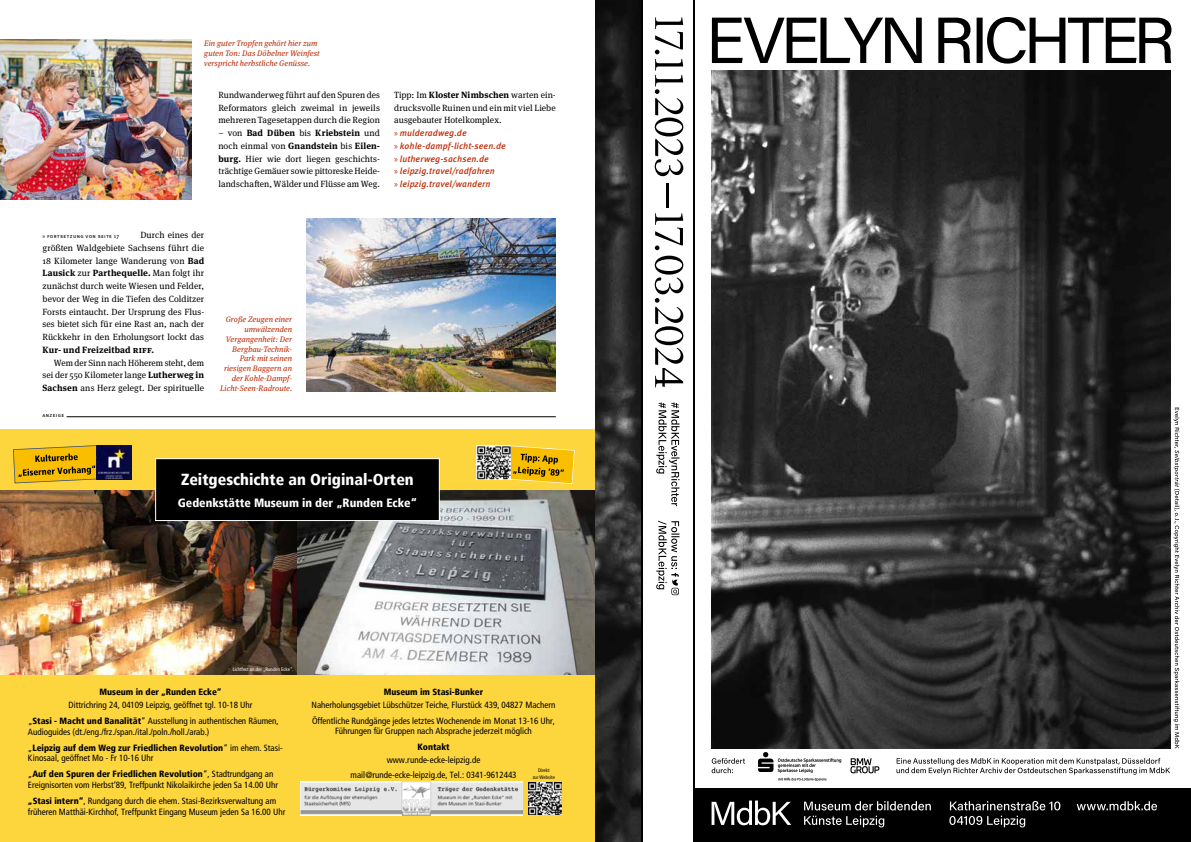
<style>
.page{position:relative;width:1191px;height:842px;background:#fff}
.page>*{position:absolute;margin:0;border:0;box-sizing:border-box;transform-origin:0 0}
.t1{font:900 condensed 16px "Frutiger LT";color:#fff}
.t2{font:900 condensed 12px "Frutiger LT";color:#fff}
.t3{font:9px/12.8px "Meta Serif Pro";color:#000;text-align:justify}
.t4{font:condensed 9px/16px "Frutiger LT";color:#000}
.t5{font:italic 500 9px/12.8px "Meta Pro";letter-spacing:.01em;color:#bc2b06}
.t6{font:900 condensed 9px "Frutiger LT";color:#000}
.t7{font:700 9px "Meta Serif Pro";letter-spacing:.015em;color:#000}
.t8{font:italic 8px/9.9px "Meta Serif Pro";letter-spacing:.005em;color:#bc2b06;text-align:right}
.t9{font:5.5px "Meta Pro";letter-spacing:.065em;color:#000}
.t10{font:condensed 5px "Frutiger LT";letter-spacing:-.005em;color:#fff}
.t11{font:condensed 5px/6.5px "Frutiger LT";letter-spacing:-.005em;color:#000;text-align:center}
.s1{font-weight:700}
.s2{font-family:"Myriad Pro";font-weight:400;font-style:normal}
.s3{font-weight:900}
</style>
<div class="page">
<div style="left:0;top:429px;width:595px;height:413px;background:#fdd53d"></div>
<img style="left:301px;top:782px;width:221px;height:33px">
<svg style="left:503px;top:445px;width:72px;height:39px;background:#e1b115"></svg>
<img style="left:477px;top:445px;width:34px;height:34px">
<svg style="left:13px;top:445px;width:87px;height:38px;background:#d4a50c"></svg>
<img style="left:97px;top:445px;width:34px;height:34px">
<img style="left:528px;top:782px;width:33px;height:33px">
<img style="left:0;top:490px;width:595px;height:185px">
<div style="left:156px;top:459px;width:283px;height:61px;background:#000"></div>
<div style="left:155px;top:458px;width:285px;height:63px;border:1px solid #fff"></div>
<img style="left:595px;top:0;width:46px;height:842px">
<div style="left:694px;top:788px;width:497px;height:54px;background:#000"></div>
<svg style="left:711px;top:800px;width:80px;height:25px"></svg>
<svg style="left:804px;top:801px;width:127px;height:9px"></svg>
<svg style="left:804px;top:816px;width:80px;height:11px"></svg>
<svg style="left:950px;top:801px;width:110px;height:9px"></svg>
<svg style="left:949px;top:816px;width:76px;height:11px"></svg>
<svg style="left:1076px;top:801px;width:81px;height:9px"></svg>
<hr style="left:693px;top:0;width:1px;height:842px;background:#000">
<hr style="left:641px;top:0;width:2px;height:842px;background:#000">
<svg style="left:656px;top:521px;width:23px;height:74px"></svg>
<svg style="left:656px;top:402px;width:23px;height:104px"></svg>
<svg style="left:655px;top:17px;width:28px;height:159px"></svg>
<hr style="left:666px;top:183px;width:3px;height:25px;background:#000">
<svg style="left:655px;top:213px;width:28px;height:174px"></svg>
<svg style="left:1173px;top:408px;width:6px;height:341px"></svg>
<img style="left:712px;top:70px;width:458px;height:678px">
<svg style="left:896px;top:758px;width:274px;height:17px"></svg>
<svg style="left:711px;top:758px;width:34px;height:15px"></svg>
<svg style="left:758px;top:752px;width:83px;height:29px"></svg>
<svg style="left:850px;top:758px;width:29px;height:15px"></svg>
<svg style="left:712px;top:17px;width:459px;height:47px"></svg>
<img style="left:306px;top:218px;width:250px;height:173px">
<img style="left:0;top:40px;width:191px;height:160px">
<hr style="left:67px;top:417px;width:489px;height:1px;background:#000">
<p class="t8" style="left:204px;top:38px;width:117px;text-align:left">Ein guter Tropfen gehört hier zum guten Ton: Das Döbelner Weinfest verspricht herbstliche Genüsse.</p>
<p class="t3" style="left:218px;top:88px;width:163px">Rundwanderweg führt auf den Spuren des Reformators gleich zweimal in jeweils mehreren Tagesetappen durch die Region</p>
<p class="t3" style="left:218px;top:126px;width:163px">– von <span class="s1">Bad Düben</span> bis <span class="s1">Kriebstein</span> und noch einmal von <span class="s1">Gnandstein</span> bis <span class="s1">Eilen&shy;burg.</span> Hier wie dort liegen geschichts&shy;trächtige Gemäuer sowie pittoreske Heide&shy;landschaften, Wälder und Flüsse am Weg.</p>
<p class="t3" style="left:394px;top:88px;width:163px">Tipp: Im <span class="s1">Kloster Nimbschen</span> warten ein&shy;drucksvolle Ruinen und ein mit viel Liebe ausgebauter Hotelkomplex.</p>
<p class="t5" style="left:394px;top:126px;width:113px"><span class="s2">»</span> mulderadweg.de<br><span class="s2">»</span> kohle-dampf-licht-seen.de <span class="s2">»</span> lutherweg-sachsen.de<br><span class="s2">»</span> leipzig.travel/radfahren<br><span class="s2">»</span> leipzig.travel/wandern</p>
<p class="t3" style="left:43px;top:228px;width:163px;text-indent:98px">Durch eines der größten Waldgebiete Sachsens führt die 18 Kilometer lange Wanderung von <span class="s1">Bad Lausick</span> zur <span class="s1">Parthequelle.</span> Man folgt ihr zunächst durch weite Wiesen und Felder, bevor der Weg in die Tiefen des Colditzer Forsts eintaucht. Der Ursprung des Flus&shy;ses bietet sich für eine Rast an, nach der Rückkehr in den Erholungsort lockt das</p>
<p class="t7" style="left:43px;top:343px;width:113px">Kur- und Freizeitbad RIFF.</p>
<p class="t3" style="left:43px;top:356px;width:163px;text-indent:11px">Wem der Sinn nach Höherem steht, dem sei der 550 Kilometer lange <span class="s1">Lutherweg in Sachsen</span> ans Herz gelegt. Der spirituelle</p>
<p class="t9" style="left:43px;top:411px;width:23px">Anzeig e</p>
<p class="t9" style="left:43px;top:232px;width:16px">» Forts</p>
<p class="t9" style="left:64px;top:232px;width:57px">etzung von Seite 17</p>
<p class="t8" style="left:220px;top:314px;width:73px">Große Zeugen einer umwälzenden<br>Vergangenheit: Der<br>Bergbau-Technik-<br>Park mit seinen riesigen Baggern an der Kohle-Dampf-<br>Licht-Seen-Radroute.</p>
<h1 class="t1" style="left:181px;top:470px;width:234px">Zeitgeschichte an Original-Orten</h1>
<h2 class="t2" style="left:178px;top:495px;width:240px">Gedenkstätte Museum in der „Runden Ecke“</h2>
<p class="t10" style="left:233px;top:666px;width:63px">Lichtfest an der „Runden Ecke“.</p>
<p class="t6" style="left:99px;top:687px;width:124px">Museum in der „Runden Ecke“</p>
<p class="t4" style="left:28px;top:697px;width:252px;text-indent:41px">Dittrichring 24, 04109 Leipzig, geöffnet tgl. 10-18 Uhr<br>„<span class="s3">Stasi - Macht und Banalität</span>“ Ausstellung in authentischen Räumen,</p>
<p class="t4" style="left:28px;top:724px;width:256px">Audioguides (dt./eng./frz./span./ital./poln./holl./arab.)<br>„<span class="s3">Leipzig auf dem Weg zur Friedlichen Revolution</span>“ im ehem. Stasi-</p>
<p class="t4" style="left:28px;top:750px;width:247px">Kinosaal, geöffnet Mo - Fr 10-16 Uhr<br>„<span class="s3">Auf den Spuren der Friedlichen Revolution</span>“, Stadtrundgang an</p>
<p class="t4" style="left:28px;top:777px;width:252px">Ereignisorten vom Herbst‘89, Treffpunkt Nikolaikirche jeden Sa 14.00 Uhr <span class="s3">„Stasi intern“</span>, Rundgang durch die ehem. Stasi-Bezirksverwaltung am</p>
<p class="t4" style="left:28px;top:804px;width:259px">früheren Matthäi-Kirchhof, Treffpunkt Eingang Museum jeden Sa 16.00 Uhr</p>
<p class="t6" style="left:384px;top:687px;width:101px">Museum im Stasi-Bunker</p>
<p class="t4" style="left:311px;top:697px;width:245px;line-height:15.5px">Naherholungsgebiet Lübschützer Teiche, Flurstück 439, 04827 Machern<br>Öffentliche Rundgänge jedes letztes Wochenende im Monat 13-16 Uhr,</p>
<p class="t4" style="left:335px;top:723px;width:198px">Führungen für Gruppen nach Absprache jederzeit möglich</p>
<p class="t6" style="left:417px;top:742px;width:34px">Kontakt</p>
<p class="t4" style="left:350px;top:753px;width:167px;line-height:14.5px;text-align:center">www.runde-ecke-leipzig.de mail@runde-ecke-leipzig.de, Tel.: 0341-9612443</p>
<p class="t11" style="left:532px;top:767px;width:24px">Direkt<br>zur Website</p>
</div>
